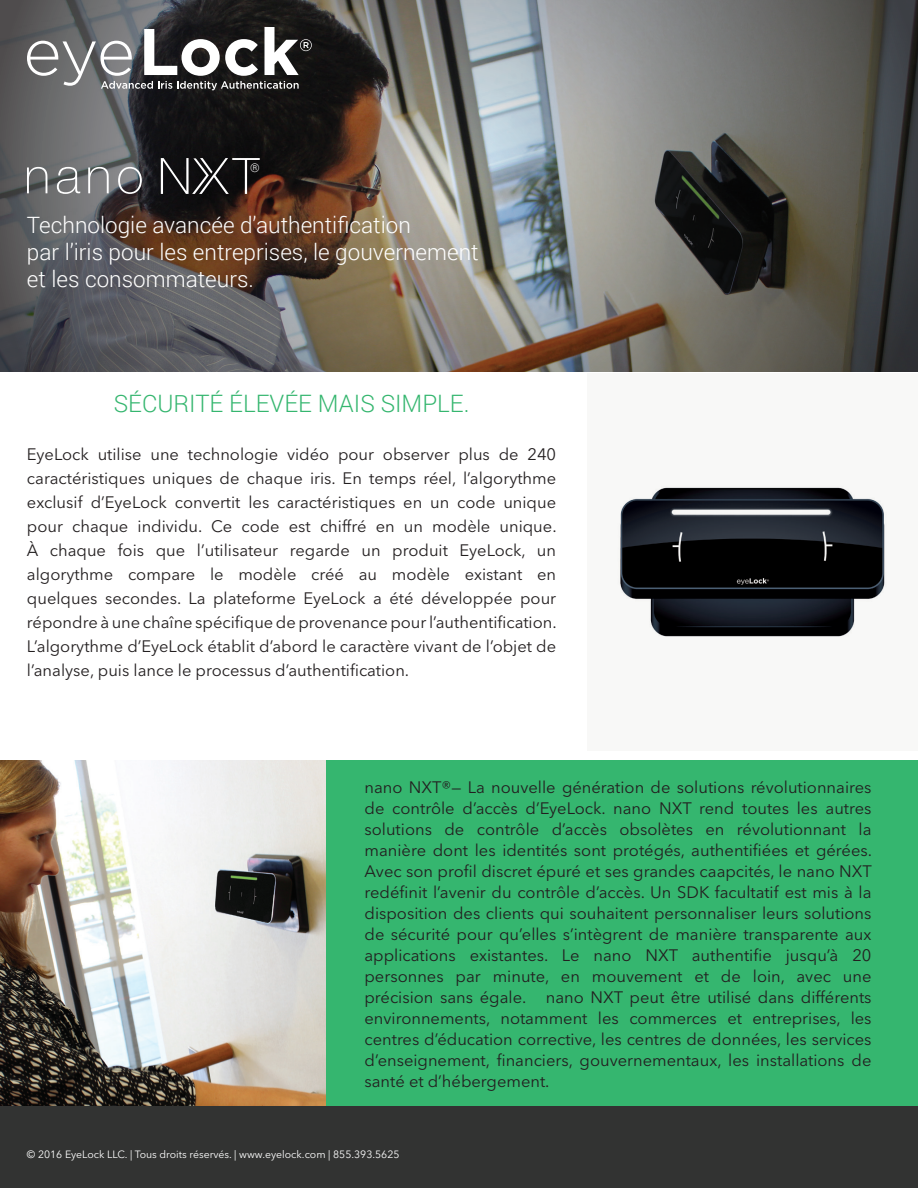
<style>
.page{position:relative;width:918px;height:1188px;background:#fff}
.page>*{position:absolute;margin:0;border:0;box-sizing:border-box;transform-origin:0 0}
.t1{font:300 24px "Roboto";color:#35b66f}
.t2{font:300 22.5px "Roboto";color:#fff}
.t3{font:16.5px/21px "Avenir Next LT Pro";color:#231f20;text-align:justify}
.t4{font:300 12px "Roboto";color:#fff}
.t5{font:10.5px "Avenir Next LT Pro";color:#fff}
</style>
<div class="page">
<img style="left:0;top:0;width:918px;height:372px">
<img style="left:0;top:760px;width:326px;height:347px">
<div style="left:0;top:373px;width:918px;height:378px;background:#f8f8f7"></div>
<div style="left:0;top:373px;width:586px;height:378px;background:#fff"></div>
<img style="left:620px;top:487px;width:265px;height:150px">
<div style="left:326px;top:760px;width:592px;height:347px;background:#35b66f"></div>
<svg style="left:27px;top:167px;width:20px;height:26px"></svg>
<svg style="left:57px;top:167px;width:23px;height:27px"></svg>
<svg style="left:88px;top:167px;width:21px;height:26px"></svg>
<svg style="left:118px;top:167px;width:24px;height:27px"></svg>
<svg style="left:161px;top:158px;width:99px;height:36px;background:#3c3939"></svg>
<div style="left:0;top:1107px;width:918px;height:81px;background:#323332"></div>
<svg style="left:27px;top:27px;width:285px;height:63px"></svg>
<p class="t4" style="left:250px;top:159px;width:11px">®</p>
<p class="t2" style="left:27px;top:210px;width:385px">Technologie avancée d’authentification</p>
<p class="t2" style="left:27px;top:237px;width:453px">par l’iris pour les entreprises, le gouvernement</p>
<p class="t2" style="left:27px;top:264px;width:228px">et les consommateurs.</p>
<p class="t1" style="left:114px;top:387px;width:357px">SÉCURITÉ ÉLEVÉE MAIS SIMPLE.</p>
<p class="t3" style="left:27px;top:442px;width:531px;line-height:24px">EyeLock utilise une technologie vidéo pour observer plus de 240 caractéristiques uniques de chaque iris. En temps réel, l’algorythme exclusif d’EyeLock convertit les caractéristiques en un code unique pour chaque individu. Ce code est chiffré en un modèle unique.<br>À chaque fois que l’utilisateur regarde un produit EyeLock, un algorythme compare le modèle créé au modèle existant en quelques secondes. La plateforme EyeLock a été développée pour répondre à une chaîne spécifique de provenance pour l’authentification.<br>L’algorythme d’EyeLock établit d’abord le caractère vivant de l’objet de l’analyse, puis lance le processus d’authentification.</p>
<p class="t3" style="left:364px;top:777px;width:509px">nano NXT®— La nouvelle génération de solutions révolutionnaires de contrôle d’accès d’EyeLock. nano NXT rend toutes les autres solutions de contrôle d’accès obsolètes en révolutionnant la manière dont les identités sont protégés, authentifiées et gérées.<br>Avec son profil discret épuré et ses grandes caapcités, le nano NXT redéfinit l’avenir du contrôle d’accès. Un SDK facultatif est mis à la disposition des clients qui souhaitent personnaliser leurs solutions de sécurité pour qu’elles s’intègrent de manière transparente aux applications existantes. Le nano NXT authentifie jusqu’à 20 personnes par minute, en mouvement et de loin, avec une précision sans égale. nano NXT peut être utilisé dans différents environnements, notamment les commerces et entreprises, les centres d’éducation corrective, les centres de données, les services d’enseignement, financiers, gouvernementaux, les installations de santé et d’hébergement.</p>
<p class="t5" style="left:27px;top:1148px;width:374px">© 2016 EyeLock LLC. | Tous droits réservés. | www.eyelock.com | 855.393.5625</p>
</div>
